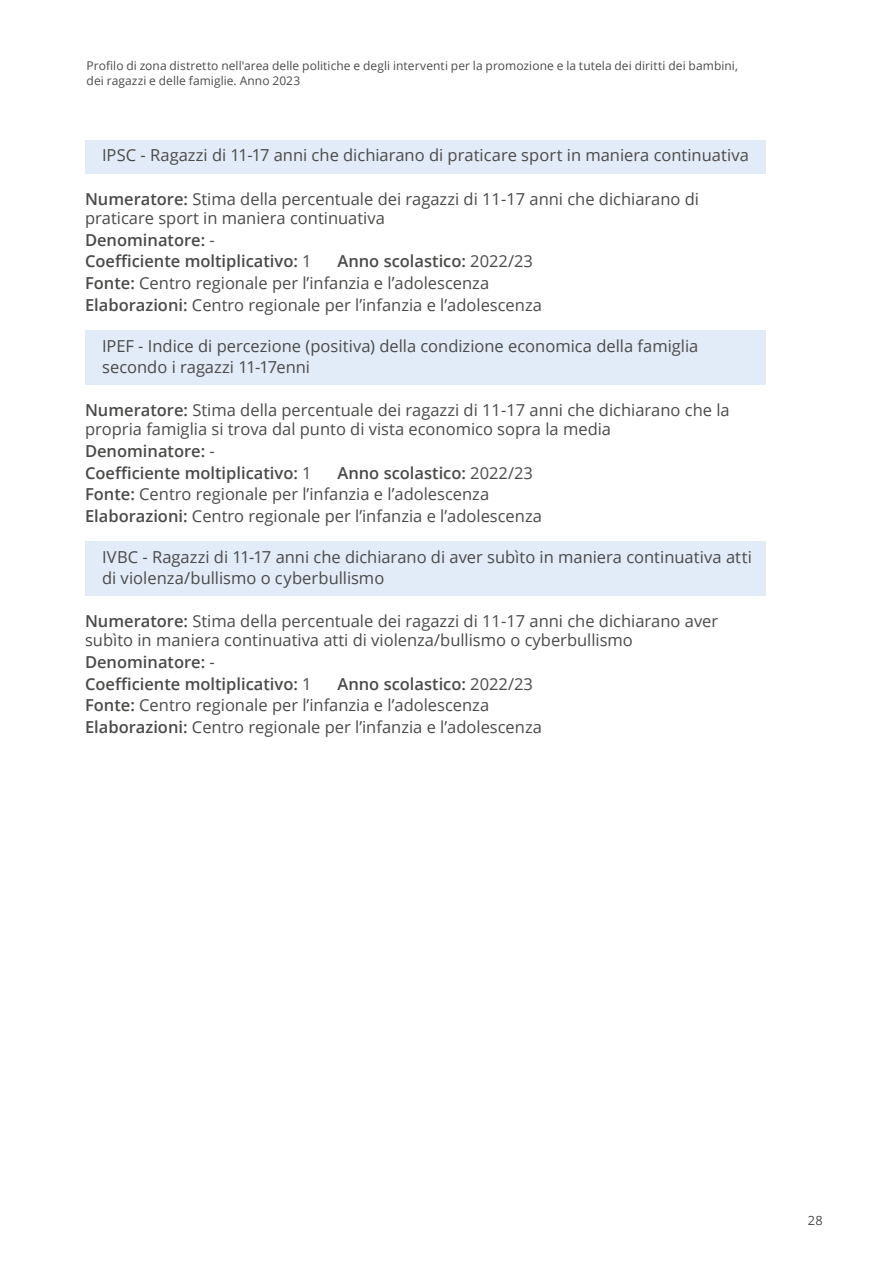
<style>
.page{position:relative;width:893px;height:1263px;background:#fff}
.page>*{position:absolute;margin:0;border:0;box-sizing:border-box;transform-origin:0 0}
.t1{font:16.5px/21.6px "Open Sans";color:#4a4a49}
.t2{font:600 16.5px/21.6px "Open Sans";color:#4a4a49}
.t3{font:12.75px "Open Sans";color:#4a4a49}
.t4{font:12px/14.4px "Open Sans";letter-spacing:.005em;color:#4a4a49}
.s1{font-weight:600}
.s2{font-weight:400}
</style>
<div class="page">
<div style="left:85px;top:140px;width:680px;height:34px;background:#e2ebf8"></div>
<div style="left:85px;top:330px;width:680px;height:55px;background:#e2ebf8"></div>
<div style="left:85px;top:541px;width:680px;height:55px;background:#e2ebf8"></div>
<p class="t4" style="left:87px;top:59px;width:653px">Profilo di zona distretto nell'area delle politiche e degli interventi per la promozione e la tutela dei diritti dei bambini, dei ragazzi e delle famiglie. Anno 2023</p>
<p class="t1" style="left:102px;top:144px;width:648px">IPSC - Ragazzi di 11-17 anni che dichiarano di praticare sport in maniera continuativa</p>
<p class="t1" style="left:85px;top:189px;width:616px;line-height:19.5px"><span class="s1">Numeratore:</span> Stima della percentuale dei ragazzi di 11-17 anni che dichiarano di praticare sport in maniera continuativa</p>
<p class="t2" style="left:85px;top:229px;width:228px">Denominatore: <span class="s2">-<br></span>Coefficiente moltiplicativo: <span class="s2">1</span></p>
<p class="t1" style="left:85px;top:250px;width:458px;text-indent:252px"><span class="s1">Anno scolastico:</span> 2022/23<br><span class="s1">Fonte:</span> Centro regionale per l’infanzia e l’adolescenza<br><span class="s1">Elaborazioni:</span> Centro regionale per l’infanzia e l’adolescenza</p>
<p class="t1" style="left:102px;top:335px;width:598px;line-height:21px">IPEF - Indice di percezione (positiva) della condizione economica della famiglia secondo i ragazzi 11-17enni</p>
<p class="t1" style="left:85px;top:400px;width:646px;line-height:19.5px"><span class="s1">Numeratore:</span> Stima della percentuale dei ragazzi di 11-17 anni che dichiarano che la propria famiglia si trova dal punto di vista economico sopra la media</p>
<p class="t2" style="left:85px;top:440px;width:228px">Denominatore: <span class="s2">-<br></span>Coefficiente moltiplicativo: <span class="s2">1</span></p>
<p class="t1" style="left:85px;top:461px;width:458px;text-indent:252px"><span class="s1">Anno scolastico:</span> 2022/23<br><span class="s1">Fonte:</span> Centro regionale per l’infanzia e l’adolescenza<br><span class="s1">Elaborazioni:</span> Centro regionale per l’infanzia e l’adolescenza</p>
<p class="t1" style="left:102px;top:546px;width:651px;line-height:21px">IVBC - Ragazzi di 11-17 anni che dichiarano di aver subìto in maniera continuativa atti di violenza/bullismo o cyberbullismo</p>
<p class="t1" style="left:85px;top:611px;width:635px;line-height:19.5px"><span class="s1">Numeratore:</span> Stima della percentuale dei ragazzi di 11-17 anni che dichiarano aver subìto in maniera continuativa atti di violenza/bullismo o cyberbullismo</p>
<p class="t2" style="left:85px;top:651px;width:228px">Denominatore: <span class="s2">-<br></span>Coefficiente moltiplicativo: <span class="s2">1</span></p>
<p class="t1" style="left:85px;top:672px;width:458px;text-indent:252px"><span class="s1">Anno scolastico:</span> 2022/23<br><span class="s1">Fonte:</span> Centro regionale per l’infanzia e l’adolescenza<br><span class="s1">Elaborazioni:</span> Centro regionale per l’infanzia e l’adolescenza</p>
<p class="t3" style="left:808px;top:1211px;width:16px">28</p>
</div>
